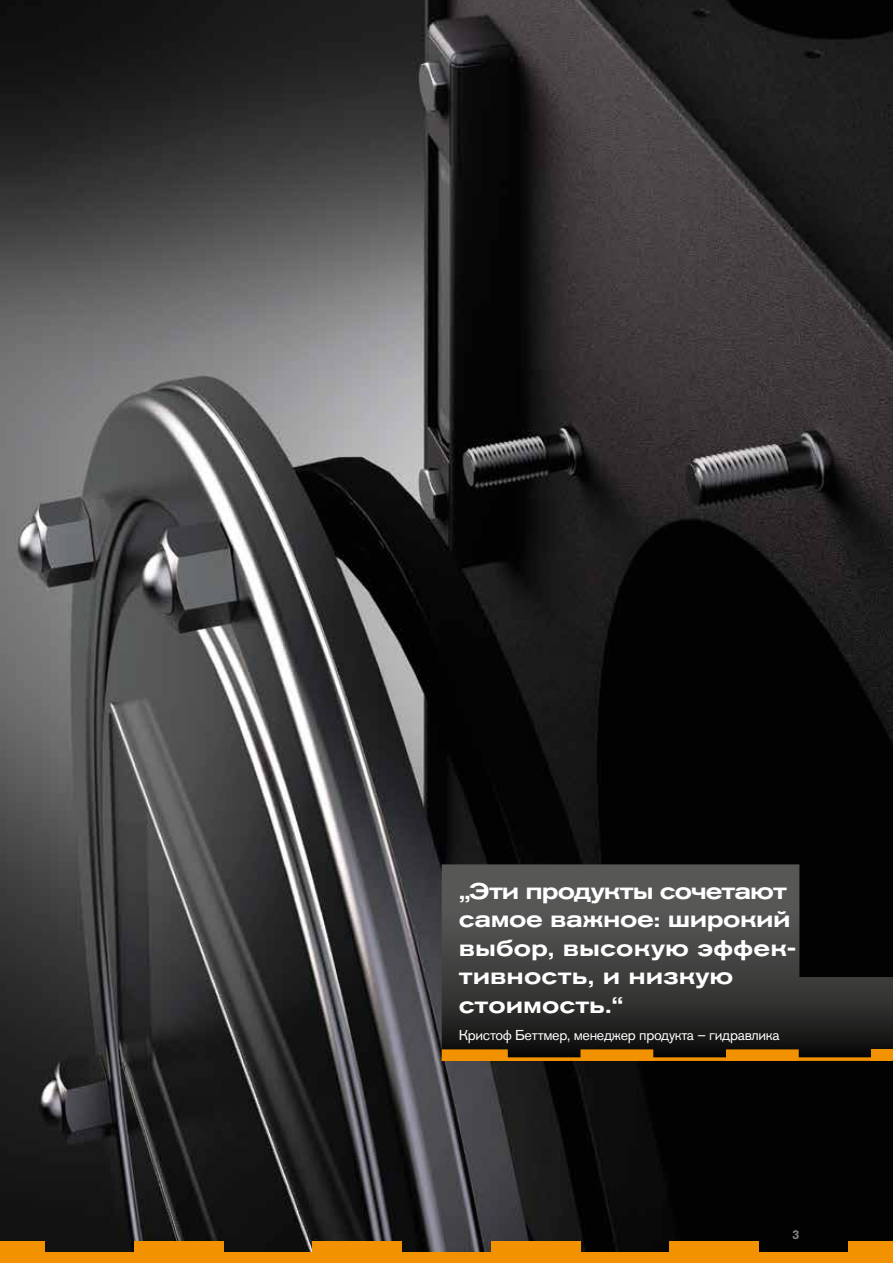
<style>
.page{position:relative;width:893px;height:1263px;background:#fff}
.page>*{position:absolute;margin:0;border:0;box-sizing:border-box;transform-origin:0 0}
.t1{font:500 expanded 22.5px/28.5px "Akzidenz Grotesk Pro";color:#fff}
.t2{font:14.25px "Akzidenz Grotesk Pro";letter-spacing:-.02em;color:#fff}
.t3{font:500 12.75px "Akzidenz Grotesk Pro";color:#878787}
</style>
<div class="page">
<img style="left:0;top:0;width:893px;height:1252px">
<div style="left:0;top:1252px;width:893px;height:11px;background:#f39200"></div>
<div style="left:848px;top:1242px;width:45px;height:21px;background:#f39200"></div>
<div style="left:0;top:1242px;width:45px;height:21px;background:#f39200"></div>
<div style="left:134px;top:1242px;width:89px;height:21px;background:#f39200"></div>
<div style="left:313px;top:1242px;width:89px;height:21px;background:#f39200"></div>
<div style="left:491px;top:1242px;width:89px;height:21px;background:#f39200"></div>
<div style="left:670px;top:1242px;width:89px;height:21px;background:#f39200"></div>
<svg style="left:442px;top:864px;width:451px;height:193px;background:#353534"></svg>
<svg style="left:508px;top:1057px;width:363px;height:4px"></svg>
<div style="left:442px;top:1049px;width:66px;height:12px;background:#f39200"></div>
<div style="left:580px;top:1049px;width:73px;height:12px;background:#f39200"></div>
<div style="left:726px;top:1049px;width:73px;height:12px;background:#f39200"></div>
<div style="left:871px;top:1049px;width:22px;height:12px;background:#f39200"></div>
<p class="t1" style="left:459px;top:876px;width:339px">„Эти продукты сочетают самое важное: широкий выбор, высокую эффек&shy;тивность, и низкую стоимость.“</p>
<p class="t2" style="left:459px;top:1026px;width:322px">Кристоф Беттмер, менеджер продукта – гидравлика</p>
<p class="t3" style="left:792px;top:1226px;width:9px">3</p>
</div>
